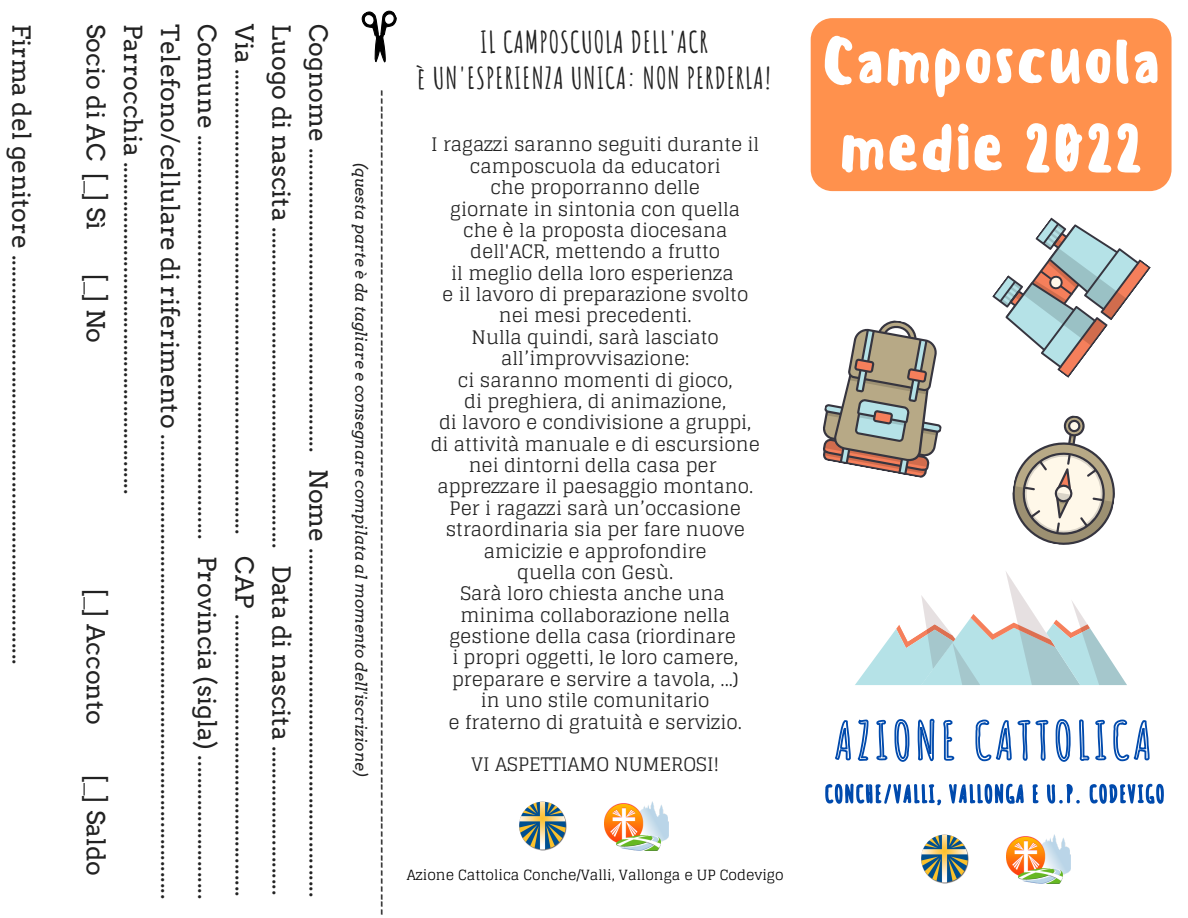
<style>
.page{position:relative;width:1188px;height:918px;background:#fff}
.page>*{position:absolute;margin:0;border:0;box-sizing:border-box;transform-origin:0 0}
.t1{font:500 62.25px "Sensei";color:#fff}
.t2{font:700 29.55px "Amatic SC";letter-spacing:.03em;color:#222}
.t3{font:24.9px "Arvo";color:#222}
.t4{font:18.75px/21.3px "Glegoo";color:#222}
.t5{font:italic 18.75px "Arvo";color:#222}
.t6{font:italic 15.6px "Arvo";color:#222}
.t7{font:14.1px "Glegoo";color:#000}
</style>
<div class="page">
<svg style="left:361px;top:10px;width:36px;height:53px"></svg>
<div style="left:811px;top:18px;width:361px;height:173px;background:#ff914d"></div>
<svg style="left:825px;top:718px;width:339px;height:88px"></svg>
<svg style="left:823px;top:320px;width:119px;height:158px"></svg>
<svg style="left:992px;top:217px;width:159px;height:161px"></svg>
<svg style="left:1012px;top:415px;width:103px;height:130px"></svg>
<svg style="left:855px;top:572px;width:272px;height:113px"></svg>
<img style="left:921px;top:835px;width:48px;height:48px">
<img style="left:1007px;top:835px;width:64px;height:48px">
<img style="left:519px;top:802px;width:48px;height:48px">
<img style="left:605px;top:802px;width:64px;height:48px">
<p class="t3" style="left:37px;top:24px;width:643px;rotate:90deg">Firma del genitore ..........................................................................</p>
<p class="t3" style="left:111px;top:24px;width:207px;rotate:90deg">Socio di AC [_] Sì</p>
<p class="t3" style="left:111px;top:273px;width:72px;rotate:90deg">[_] No</p>
<p class="t3" style="left:148px;top:24px;width:472px;rotate:90deg">Parrocchia ............................................................</p>
<p class="t3" style="left:111px;top:588px;width:138px;rotate:90deg">[_] Acconto</p>
<p class="t3" style="left:111px;top:774px;width:104px;rotate:90deg">[_] Saldo</p>
<p class="t3" style="left:185px;top:24px;width:877px;rotate:90deg">Telefono/cellulare di riferimento ....................................................................................</p>
<p class="t3" style="left:222px;top:24px;width:877px;rotate:90deg">Comune ......................................................................... Provincia (sigla) ..........................</p>
<p class="t3" style="left:259px;top:24px;width:875px;rotate:90deg">Via .................................................................................... CAP ...................................................</p>
<p class="t3" style="left:296px;top:24px;width:873px;rotate:90deg">Luogo di nascita .......................................................... Data di nascita ...........................</p>
<p class="t3" style="left:334px;top:24px;width:875px;rotate:90deg">Cognome ....................................................... Nome ...............................................................</p>
<p class="t6" style="left:370px;top:162px;width:619px;rotate:90deg">(questa parte è da tagliare e consegnare compilata al momento dell'iscrizione)</p>
<p class="t5" style="left:394px;top:89px;width:829px;rotate:90deg">----------------------------------------------------------------------------------------------------------</p>
<p class="t2" style="left:480px;top:23px;width:229px">IL CAMPOSCUOLA DELL'ACR</p>
<p class="t2" style="left:417px;top:59px;width:355px">è UN'ESPERIENZA UNICA: NON PERDERLA!</p>
<p class="t4" style="left:431px;top:134px;width:330px;text-align:center">I ragazzi saranno seguiti durante il camposcuola da educatori</p>
<p class="t4" style="left:491px;top:177px;width:211px">che proporranno delle</p>
<p class="t4" style="left:450px;top:198px;width:292px">giornate in sintonia con quella</p>
<p class="t4" style="left:463px;top:220px;width:266px">che è la proposta diocesana</p>
<p class="t4" style="left:470px;top:241px;width:251px">dell'ACR, mettendo a frutto</p>
<p class="t4" style="left:451px;top:263px;width:284px">il meglio della loro esperienza</p>
<p class="t4" style="left:442px;top:284px;width:308px">e il lavoro di preparazione svolto</p>
<p class="t4" style="left:499px;top:305px;width:195px">nei mesi precedenti.</p>
<p class="t4" style="left:472px;top:327px;width:249px">Nulla quindi, sarà lasciato</p>
<p class="t4" style="left:501px;top:348px;width:190px">all’improvvisazione:</p>
<p class="t4" style="left:458px;top:369px;width:276px">ci saranno momenti di gioco,</p>
<p class="t4" style="left:464px;top:391px;width:264px">di preghiera, di animazione,</p>
<p class="t4" style="left:439px;top:412px;width:314px">di lavoro e condivisione a gruppi,</p>
<p class="t4" style="left:431px;top:434px;width:331px">di attività manuale e di escursione</p>
<p class="t4" style="left:469px;top:455px;width:249px">nei dintorni della casa per</p>
<p class="t4" style="left:437px;top:476px;width:317px">apprezzare il paesaggio montano.</p>
<p class="t4" style="left:446px;top:498px;width:301px">Per i ragazzi sarà un’occasione straordinaria sia per fare nuove</p>
<p class="t4" style="left:484px;top:540px;width:224px">amicizie e approfondire</p>
<p class="t4" style="left:517px;top:562px;width:158px">quella con Gesù.</p>
<p class="t4" style="left:460px;top:583px;width:266px">Sarà loro chiesta anche una</p>
<p class="t4" style="left:460px;top:605px;width:271px">minima collaborazione nella</p>
<p class="t4" style="left:449px;top:626px;width:288px">gestione della casa (riordinare</p>
<p class="t4" style="left:452px;top:647px;width:288px">i propri oggetti, le loro camere, preparare e servire a tavola, ...)</p>
<p class="t4" style="left:481px;top:690px;width:230px">in uno stile comunitario</p>
<p class="t4" style="left:449px;top:711px;width:295px">e fraterno di gratuità e servizio.</p>
<p class="t4" style="left:471px;top:754px;width:250px">VI ASPETTIAMO NUMEROSI!</p>
<p class="t7" style="left:407px;top:867px;width:378px">Azione Cattolica Conche/Valli, Vallonga e UP Codevigo</p>
<p class="t1" style="left:822px;top:24px;width:340px">Camposcuola</p>
<p class="t1" style="left:839px;top:111px;width:306px">medie 2022</p>
</div>
